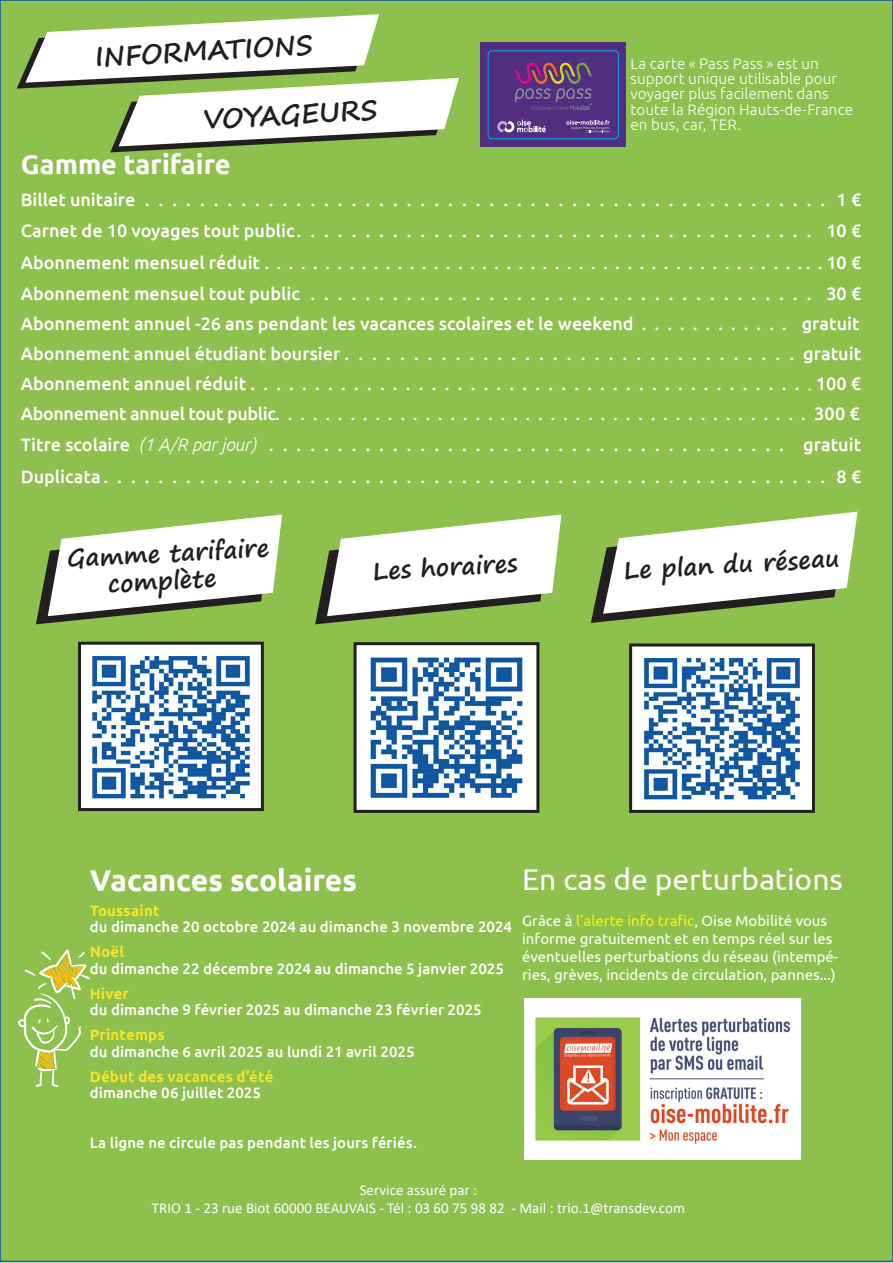
<style>
.page{position:relative;width:893px;height:1263px;background:#fff}
.page>*{position:absolute;margin:0;border:0;box-sizing:border-box;transform-origin:0 0}
.Jourcirculation{font:30px "Ubuntu";color:#fff}
.t1{font:700 30px "Ubuntu";color:#fff}
.TITRE_ligne_FICHE{font:700 27px "Segoe Print";color:#231f20}
.Texte_TARIFS{font:700 27px "Ubuntu";color:#fff}
.TITRE_ligne_FICHE-2{font:700 24px "Segoe Print";color:#231f20}
.Texte_TARIFS-2{font:500 18px "Ubuntu";color:#fff}
.t2{font:500 17.7px "Ubuntu";color:#fff}
.t3{font:500 16.5px "Ubuntu";color:#fff}
.t4{font:500 15.9px "Ubuntu";color:#fff}
.conditions{font:300 15.3px/15.3px "Ubuntu";letter-spacing:.005em;color:#fff}
.Txt_VACANCES_SCOL{font:500 15px/16.5px "Ubuntu";letter-spacing:.005em;color:#fff}
.Jourcirculation-2{font:15px/18px "Ubuntu";color:#fff}
.Jourcirculation-3{font:15px "Calibri";color:#fff}
.Txt_VACANCES_SCOL-2{font:700 15px/16.5px "Ubuntu";letter-spacing:.01em;color:#f2e52c}
.s1{font-size:18px}
.s2{font-size:17.4px}
.s3{font-size:18.15px}
.s4{font-weight:300;font-style:italic}
.s5{font-size:16.05px}
.s6{font-weight:700;color:#f2e52c}
.s7{font-weight:500;color:#fff}
.s8{color:#fff101}
</style>
<div class="page">
<div style="left:0;top:0;width:893px;height:1261px;background:#8dc04c"></div>
<svg style="left:17px;top:14px;width:442px;height:138px"></svg>
<svg style="left:315px;top:514px;width:246px;height:110px"></svg>
<img style="left:358px;top:646px;width:177px;height:163px">
<div style="left:354px;top:642px;width:185px;height:171px;border:3px solid #231f20"></div>
<svg style="left:591px;top:512px;width:267px;height:111px"></svg>
<img style="left:633px;top:647px;width:178px;height:162px">
<div style="left:629px;top:643px;width:186px;height:170px;border:3px solid #231f20"></div>
<svg style="left:36px;top:514px;width:246px;height:110px"></svg>
<img style="left:82px;top:646px;width:178px;height:161px">
<div style="left:78px;top:642px;width:186px;height:169px;border:3px solid #231f20"></div>
<svg style="left:18px;top:949px;width:72px;height:138px"></svg>
<img style="left:524px;top:998px;width:277px;height:162px">
<div style="left:480px;top:43px;width:146px;height:104px;background:#522e81"></div>
<svg style="left:515px;top:62px;width:77px;height:48px"></svg>
<svg style="left:566px;top:120px;width:44px;height:12px"></svg>
<svg style="left:497px;top:120px;width:49px;height:12px"></svg>
<div style="left:488px;top:51px;width:130px;height:88px;border:1px solid #00aeef;border-radius:4px"></div>
<p class="TITRE_ligne_FICHE" style="left:94px;top:32px;width:220px;rotate:-3deg">INFORMATIONS</p>
<p class="TITRE_ligne_FICHE" style="left:202px;top:94px;width:176px;rotate:-3deg">VOYAGEURS</p>
<p class="conditions" style="left:631px;top:55px;width:224px">La carte « Pass Pass » est un support unique utilisable pour voyager plus facilement dans toute la Région Hauts-de-France en bus, car, TER.</p>
<p class="Texte_TARIFS" style="left:21px;top:148px;width:211px">Gamme tarifaire</p>
<p class="Texte_TARIFS-2" style="left:21px;top:188px;width:842px">Billet unitaire.................................................. 1 €</p>
<p class="Texte_TARIFS-2" style="left:21px;top:220px;width:842px">Carnet de 10 voyages tout public...................................... 10 €</p>
<p class="t3" style="left:21px;top:253px;width:842px"><span class="s1">Abonnement mensuel réduit .</span> . . . <span class="s1">.</span> . . . . . . . . . . . . . . . . . . . . . . . . <span class="s1">.</span> . . . <span class="s1">.</span> . . . <span class="s1">.</span> . . . <span class="s1">.</span> . . . . . <span class="s1">10 €</span></p>
<p class="Texte_TARIFS-2" style="left:21px;top:283px;width:842px">Abonnement mensuel tout public..................................... 30 €</p>
<p class="Texte_TARIFS-2" style="left:21px;top:312px;width:840px">Abonnement annuel -26 ans pendant les vacances scolaires et le weekend <span class="s2">. . . . . . . . . . . .</span> gratuit</p>
<p class="Texte_TARIFS-2" style="left:21px;top:342px;width:842px">Abonnement annuel étudiant boursier <span class="s3">. . . . . . . . . . . . . . . . . . . . . . . . . . . . . . . . .</span> gratuit</p>
<p class="t2" style="left:21px;top:373px;width:842px"><span class="s1">Abonnement annuel réduit</span> . . . . . . . . . . . . . . . . . . . . . . . . . . . . . . . . . . . . . . . . . . . <span class="s4">.</span> <span class="s1">100 €</span></p>
<p class="t4" style="left:21px;top:404px;width:840px"><span class="s1">Abonnement annuel tout public</span>..........................................<span class="s5">.</span><span class="s1">300 €</span></p>
<p class="Texte_TARIFS-2" style="left:21px;top:434px;width:842px">Titre scolaire <span class="s4">(1 A/R par jour)</span> ...................................... gratuit</p>
<p class="Texte_TARIFS-2" style="left:21px;top:465px;width:842px">Duplicata..................................................... 8 €</p>
<p class="TITRE_ligne_FICHE-2" style="left:66px;top:536px;width:204px;rotate:-3deg">Gamme tarifaire</p>
<p class="TITRE_ligne_FICHE-2" style="left:107px;top:562px;width:110px;rotate:-3deg">complète</p>
<p class="TITRE_ligne_FICHE-2" style="left:372px;top:549px;width:147px;rotate:-3deg">Les horaires</p>
<p class="TITRE_ligne_FICHE-2" style="left:623px;top:548px;width:218px;rotate:-3deg">Le plan du réseau</p>
<p class="t1" style="left:90px;top:862px;width:269px">Vacances scolaires</p>
<p class="Txt_VACANCES_SCOL" style="left:90px;top:901px;width:424px"><span class="s6">Toussaint<br></span>du dimanche 20 octobre 2024 au dimanche 3 novembre 2024</p>
<p class="Txt_VACANCES_SCOL" style="left:90px;top:943px;width:416px"><span class="s6">Noël<br></span>du dimanche 22 décembre 2024 au dimanche 5 janvier 2025</p>
<p class="Txt_VACANCES_SCOL" style="left:90px;top:984px;width:393px"><span class="s6">Hiver<br></span>du dimanche 9 février 2025 au dimanche 23 février 2025</p>
<p class="Txt_VACANCES_SCOL" style="left:90px;top:1026px;width:326px"><span class="s6">Printemps<br></span>du dimanche 6 avril 2025 au lundi 21 avril 2025</p>
<p class="Txt_VACANCES_SCOL-2" style="left:90px;top:1068px;width:185px">Début des vacances d’été <span class="s7">dimanche 06 juillet 2025</span></p>
<p class="Txt_VACANCES_SCOL" style="left:90px;top:1134px;width:329px">La ligne ne circule pas pendant les jours fériés.</p>
<p class="Jourcirculation" style="left:522px;top:861px;width:322px">En cas de perturbations</p>
<p class="Jourcirculation-2" style="left:522px;top:911px;width:318px">Grâce à <span class="s8">l’alerte info trafic</span>, Oise Mobilité vous informe gratuitement et en temps réel sur les éventuelles perturbations du réseau (intempé&shy;ries, grèves, incidents de circulation, pannes...)</p>
<p class="Jourcirculation-3" style="left:360px;top:1179px;width:119px">Service assuré par :</p>
<p class="Jourcirculation-3" style="left:152px;top:1197px;width:535px">TRIO 1 - 23 rue Biot 60000 BEAUVAIS - Tél : 03 60 75 98 82 - Mail : trio.1@transdev.com</p>
</div>
